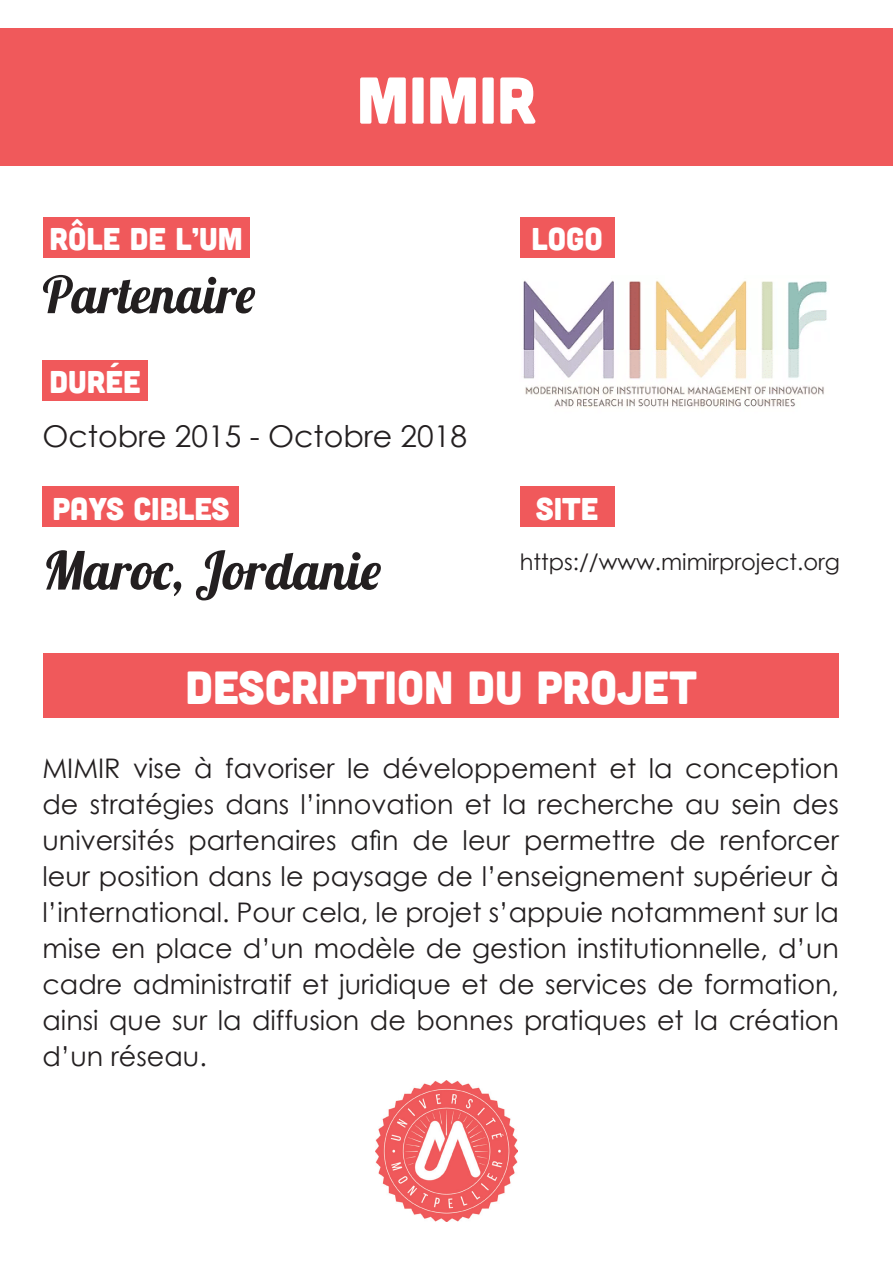
<style>
.page{position:relative;width:893px;height:1263px;background:#fff}
.page>*{position:absolute;margin:0;border:0;box-sizing:border-box;transform-origin:0 0}
.t1{font:66px "Cubano";color:#fff}
.t2{font:52.5px "Lobster 1.4";color:#231f20}
.t3{font:51px "Lobster 1.4";color:#231f20}
.t4{font:46.5px "Cubano";color:#fff}
.t5{font:31.5px "Cubano";color:#fff}
.t6{font:30px "Century Gothic";color:#231f20}
.t7{font:27px/36px "Century Gothic";color:#231f20;text-align:justify}
.t8{font:22.5px "Century Gothic";color:#231f20}
</style>
<div class="page">
<div style="left:0;top:29px;width:893px;height:137px;background:#f0595b"></div>
<div style="left:520px;top:217px;width:94px;height:40px;background:#f0595b"></div>
<div style="left:43px;top:217px;width:207px;height:40px;background:#f0595b"></div>
<div style="left:42px;top:360px;width:106px;height:40px;background:#f0595b"></div>
<div style="left:43px;top:487px;width:196px;height:40px;background:#f0595b"></div>
<div style="left:44px;top:653px;width:795px;height:65px;background:#f0595b"></div>
<img style="left:376px;top:1080px;width:141px;height:142px">
<div style="left:520px;top:487px;width:94px;height:40px;background:#f0595b"></div>
<img style="left:523px;top:280px;width:304px;height:128px">
<p class="t1" style="left:357px;top:58px;width:181px">MIMIR</p>
<p class="t5" style="left:50px;top:218px;width:195px">RÔLE DE L’UM</p>
<p class="t5" style="left:531px;top:218px;width:73px">LOGO</p>
<p class="t3" style="left:43px;top:262px;width:214px">Partenaire</p>
<p class="t5" style="left:50px;top:361px;width:93px">DURÉE</p>
<p class="t6" style="left:42px;top:418px;width:426px">Octobre 2015 - Octobre 2018</p>
<p class="t5" style="left:53px;top:488px;width:178px">PAYS CIBLES</p>
<p class="t2" style="left:43px;top:537px;width:340px">Maroc, Jordanie</p>
<p class="t5" style="left:536px;top:488px;width:64px">SITE</p>
<p class="t8" style="left:520px;top:548px;width:322px">https://www.mimirproject.org</p>
<p class="t4" style="left:186px;top:657px;width:513px">DESCRIPTION DU PROJET</p>
<p class="t7" style="left:42px;top:750px;width:798px">MIMIR vise à favoriser le développement et la conception de stratégies dans l’innovation et la recherche au sein des universités partenaires afin de leur permettre de renforcer leur position dans le paysage de l’enseignement supérieur à l’international. Pour cela, le projet s’appuie notamment sur la mise en place d’un modèle de gestion institutionnelle, d’un cadre administratif et juridique et de services de formation, ainsi que sur la diffusion de bonnes pratiques et la création d’un réseau.</p>
</div>
